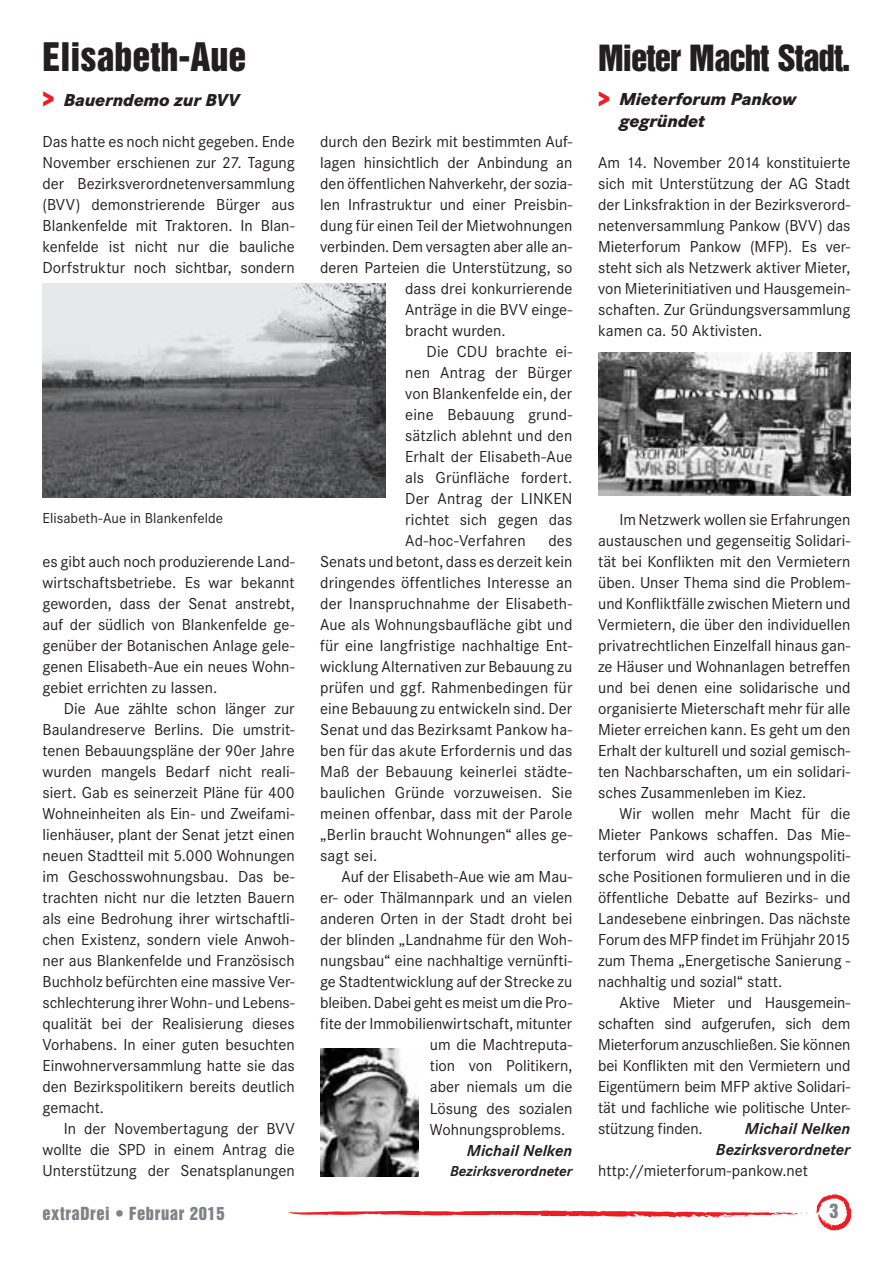
<style>
.page{position:relative;width:893px;height:1263px;background:#fff}
.page>*{position:absolute;margin:0;border:0;box-sizing:border-box;transform-origin:0 0}
.t1{font:36px "Helvetica Inserat LT Std";color:#231f20}
.t2{font:33px "Helvetica Inserat LT Std";letter-spacing:-.03em;color:#231f20}
.t3{font:italic 800 18px/21.6px "Corporate S";letter-spacing:-.005em;color:#231f20}
.t4{font:18px "Helvetica Inserat LT Std";color:#808285}
.t5{font:16.5px/21px "Corporate S";color:#231f20;text-align:justify}
.t6{font:italic 700 16.5px/21px "Corporate S";color:#231f20;text-align:right}
.t7{font:16.5px "Helvetica Inserat LT Std";letter-spacing:.04em;color:#808285}
.t8{font:15px "Corporate S";letter-spacing:.005em;color:#231f20}
.t9{font:italic 700 15px "Corporate S";color:#231f20}
.s1{font-style:normal;font-size:24px;color:#ee1d23}
</style>
<div class="page">
<svg style="left:816px;top:1194px;width:35px;height:36px"></svg>
<svg style="left:288px;top:1210px;width:520px;height:8px"></svg>
<img style="left:43px;top:283px;width:342px;height:214px">
<img style="left:320px;top:1048px;width:98px;height:128px">
<img style="left:598px;top:352px;width:252px;height:143px">
<h1 class="t1" style="left:43px;top:36px;width:206px">Elisabeth-Aue</h1>
<p class="t3" style="left:43px;top:89px;width:198px"><span class="s1">&gt;</span> Bauerndemo zur BVV</p>
<p class="t5" style="left:43px;top:131px;width:254px">Das hatte es noch nicht gegeben. Ende November erschienen zur 27. Tagung der Bezirksverordnetenversammlung (BVV) demonstrierende Bürger aus Blankenfelde mit Traktoren. In Blan&shy;kenfelde ist nicht nur die bauliche Dorfstruktur noch sichtbar, sondern</p>
<p class="t8" style="left:43px;top:509px;width:182px">Elisabeth-Aue in Blankenfelde</p>
<p class="t5" style="left:43px;top:551px;width:254px">es gibt auch noch produzierende Land&shy;wirtschaftsbetriebe. Es war bekannt geworden, dass der Senat anstrebt, auf der südlich von Blankenfelde ge&shy;genüber der Botanischen Anlage gele&shy;genen Elisabeth-Aue ein neues Wohn&shy;gebiet errichten zu lassen.</p>
<p class="t5" style="left:43px;top:698px;width:254px;text-indent:21px">Die Aue zählte schon länger zur Baulandreserve Berlins. Die umstrit&shy;tenen Bebauungspläne der 90er Jahre wurden mangels Bedarf nicht reali&shy;siert. Gab es seinerzeit Pläne für 400<br>Wohneinheiten als Ein- und Zweifami&shy;lienhäuser, plant der Senat jetzt einen neuen Stadtteil mit 5.000 Wohnungen im Geschosswohnungsbau. Das be&shy;trachten nicht nur die letzten Bauern als eine Bedrohung ihrer wirtschaftli&shy;chen Existenz, sondern viele Anwoh&shy;ner aus Blankenfelde und Französisch Buchholz befürchten eine massive Ver&shy;schlechterung ihrer Wohn- und Lebens&shy;qualität bei der Realisierung dieses Vorhabens. In einer guten besuchten Einwohnerversammlung hatte sie das den Bezirkspolitikern bereits deutlich gemacht.</p>
<p class="t5" style="left:43px;top:1118px;width:254px;text-indent:21px">In der Novembertagung der BVV wollte die SPD in einem Antrag die Unterstützung der Senatsplanungen</p>
<p class="t5" style="left:320px;top:131px;width:254px">durch den Bezirk mit bestimmten Auf-</p>
<p class="t5" style="left:320px;top:152px;width:254px">lagen hinsichtlich der Anbindung an</p>
<p class="t5" style="left:320px;top:173px;width:254px">den öffentlichen Nahverkehr, der sozia-</p>
<p class="t5" style="left:320px;top:194px;width:254px">len Infrastruktur und einer Preisbin-</p>
<p class="t5" style="left:320px;top:215px;width:254px">dung für einen Teil der Mietwohnungen</p>
<p class="t5" style="left:320px;top:236px;width:254px">verbinden. Dem versagten aber alle an-</p>
<p class="t5" style="left:320px;top:257px;width:254px">deren Parteien die Unterstützung, so</p>
<p class="t5" style="left:405px;top:278px;width:169px">dass drei konkurrierende</p>
<p class="t5" style="left:405px;top:299px;width:169px">Anträge in die BVV einge-</p>
<p class="t5" style="left:405px;top:320px;width:102px">bracht wurden.</p>
<p class="t5" style="left:426px;top:341px;width:147px">Die CDU brachte ei-</p>
<p class="t5" style="left:405px;top:362px;width:169px">nen Antrag der Bürger</p>
<p class="t5" style="left:405px;top:383px;width:169px">von Blankenfelde ein, der</p>
<p class="t5" style="left:405px;top:404px;width:169px">eine Bebauung grund-</p>
<p class="t5" style="left:405px;top:425px;width:169px">sätzlich ablehnt und den</p>
<p class="t5" style="left:405px;top:446px;width:169px">Erhalt der Elisabeth-Aue</p>
<p class="t5" style="left:405px;top:467px;width:169px">als Grünfläche fordert.</p>
<p class="t5" style="left:405px;top:489px;width:169px">Der Antrag der LINKEN</p>
<p class="t5" style="left:405px;top:510px;width:169px">richtet sich gegen das</p>
<p class="t5" style="left:405px;top:531px;width:122px">Ad-hoc-Verfahren</p>
<p class="t5" style="left:320px;top:531px;width:254px;text-indent:228px">des Senats und betont, dass es derzeit kein dringendes öffentliches Interesse an der Inanspruchnahme der Elisabeth-Aue als Wohnungsbaufläche gibt und für eine langfristige nachhaltige Ent&shy;wicklung Alternativen zur Bebauung zu prüfen und ggf. Rahmenbedingen für eine Bebauung zu entwickeln sind. Der Senat und das Bezirksamt Pankow ha&shy;ben für das akute Erfordernis und das Maß der Bebauung keinerlei städte&shy;baulichen Gründe vorzuweisen. Sie meinen offenbar, dass mit der Parole „Berlin braucht Wohnungen“ alles ge&shy;sagt sei.</p>
<p class="t5" style="left:341px;top:867px;width:232px">Auf der Elisabeth-Aue wie am Mau-</p>
<p class="t5" style="left:320px;top:888px;width:254px">er- oder Thälmannpark und an vielen</p>
<p class="t5" style="left:320px;top:909px;width:254px">anderen Orten in der Stadt droht bei</p>
<p class="t5" style="left:320px;top:930px;width:254px">der blinden „Landnahme für den Woh-</p>
<p class="t5" style="left:320px;top:951px;width:254px">nungsbau“ eine nachhaltige vernünfti-</p>
<p class="t5" style="left:320px;top:972px;width:254px">ge Stadtentwicklung auf der Strecke zu</p>
<p class="t5" style="left:320px;top:993px;width:254px">bleiben. Dabei geht es meist um die Pro-</p>
<p class="t5" style="left:320px;top:1014px;width:254px">fite der Immobilienwirtschaft, mitunter</p>
<p class="t5" style="left:430px;top:1035px;width:144px">um die Machtreputa-</p>
<p class="t5" style="left:430px;top:1056px;width:144px">tion von Politikern,</p>
<p class="t5" style="left:430px;top:1077px;width:144px">aber niemals um die</p>
<p class="t5" style="left:430px;top:1098px;width:144px">Lösung des sozialen</p>
<p class="t5" style="left:430px;top:1119px;width:137px">Wohnungsproblems.</p>
<p class="t6" style="left:467px;top:1139px;width:107px">Michail Nelken</p>
<p class="t9" style="left:450px;top:1162px;width:124px">Bezirksverordneter</p>
<h2 class="t2" style="left:598px;top:38px;width:254px">Mieter Macht Stadt.</h2>
<p class="t3" style="left:619px;top:88px;width:178px;text-indent:-21px"><span class="s1">&gt;</span> Mieterforum Pankow gegründet</p>
<p class="t5" style="left:598px;top:152px;width:254px">Am 14. November 2014 konstituierte sich mit Unterstützung der AG Stadt der Linksfraktion in der Bezirksverord&shy;netenversammlung Pankow (BVV) das Mieterforum Pankow (MFP). Es ver&shy;steht sich als Netzwerk aktiver Mieter, von Mieterinitiativen und Hausgemein&shy;schaften. Zur Gründungsversammlung kamen ca. 50 Aktivisten.</p>
<p class="t5" style="left:598px;top:509px;width:254px;text-indent:21px">Im Netzwerk wollen sie Erfahrungen austauschen und gegenseitig Solidari&shy;tät bei Konflikten mit den Vermietern üben. Unser Thema sind die Problem&shy;und Konfliktfälle zwischen Mietern und Vermietern, die über den individuellen privatrechtlichen Einzelfall hinaus gan&shy;ze Häuser und Wohnanlagen betreffen und bei denen eine solidarische und organisierte Mieterschaft mehr für alle Mieter erreichen kann. Es geht um den Erhalt der kulturell und sozial gemisch&shy;ten Nachbarschaften, um ein solidari&shy;sches Zusammenleben im Kiez.</p>
<p class="t5" style="left:598px;top:803px;width:254px;text-indent:21px">Wir wollen mehr Macht für die Mieter Pankows schaffen. Das Mie&shy;terforum wird auch wohnungspoliti&shy;sche Positionen formulieren und in die öffentliche Debatte auf Bezirks- und Landesebene einbringen. Das nächste Forum des MFP findet im Frühjahr 2015 zum Thema „Energetische Sanierung - nachhaltig und sozial“ statt.</p>
<p class="t5" style="left:598px;top:992px;width:254px;text-indent:21px">Aktive Mieter und Hausgemein&shy;schaften sind aufgerufen, sich dem Mieterforum anzuschließen. Sie können bei Konflikten mit den Vermietern und Eigentümern beim MFP aktive Solidari&shy;tät und fachliche wie politische Unter&shy;stützung finden.</p>
<p class="t6" style="left:716px;top:1118px;width:136px">Michail Nelken<br>Bezirksverordneter</p>
<p class="t5" style="left:598px;top:1160px;width:211px">http://mieterforum-pankow.net</p>
<p class="t7" style="left:43px;top:1203px;width:184px">extraDrei • Februar 2015</p>
<p class="t4" style="left:830px;top:1200px;width:10px">3</p>
</div>
